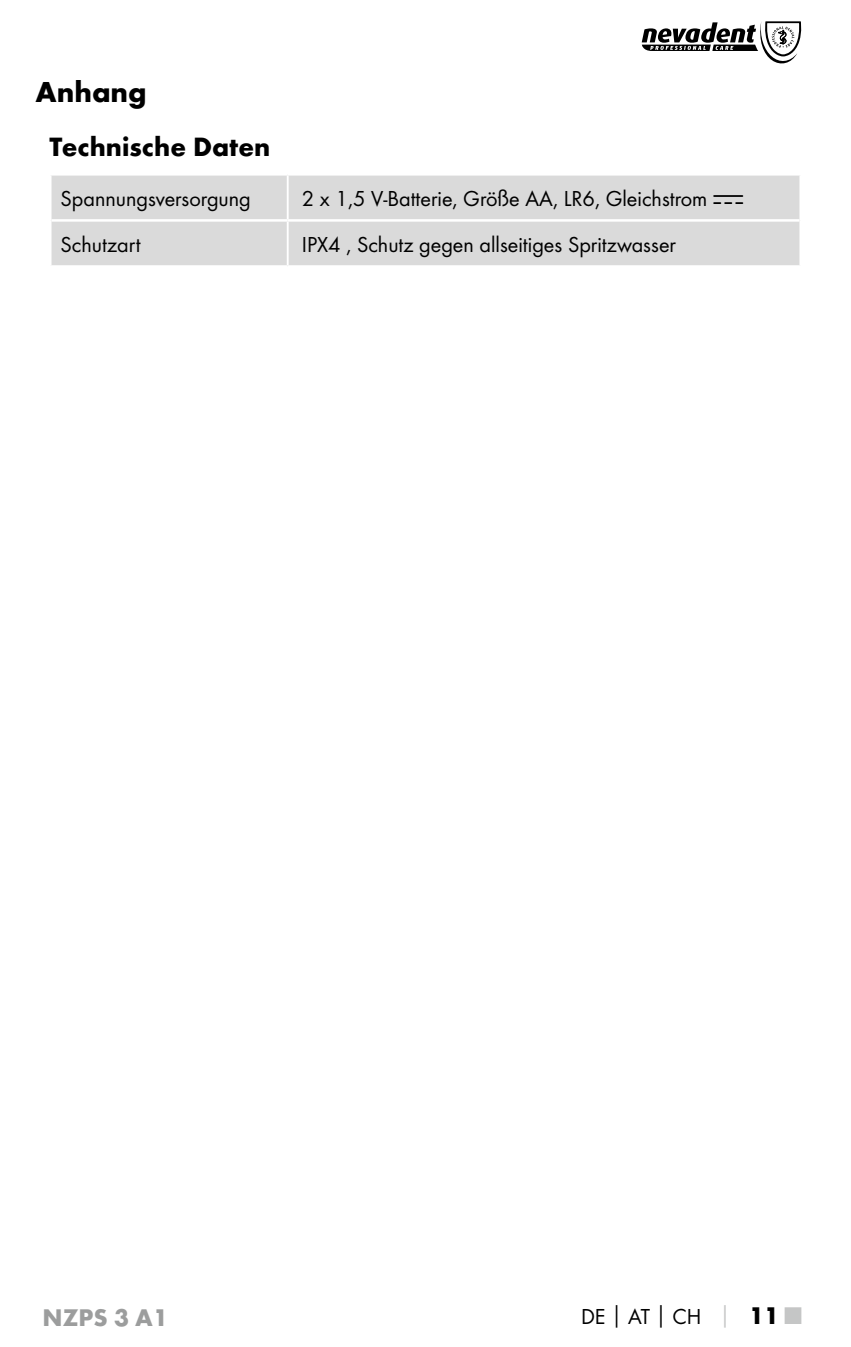
<style>
.page{position:relative;width:851px;height:1347px;background:#fff}
.page>*{position:absolute;margin:0;border:0;box-sizing:border-box;transform-origin:0 0}
.t1{font:700 30px "Futura";color:#000}
.t2{font:700 27.5px "Futura";color:#000}
.t3{font:700 25px "Futura";color:#9c9d9d}
.t4{font:22.5px "Futura Boo";color:#000}
.s1{font-family:"Futura";font-weight:700}
.s2{font-family:"Futura";font-weight:700;color:#c5c6c6}
.s3{font-family:"Futura";font-weight:700;font-size:25px}
.s4{font-family:"Futura";font-weight:700;font-size:25px;color:#c5c6c6}
</style>
<div class="page">
<svg style="left:641px;top:21px;width:160px;height:42px"></svg>
<div style="left:51px;top:176px;width:748px;height:89px;background:#dadada"></div>
<hr style="left:287px;top:176px;width:1px;height:43px;background:#fff">
<hr style="left:287px;top:222px;width:1px;height:43px;background:#fff">
<hr style="left:51px;top:219px;width:237px;height:3px;background:#fff">
<hr style="left:288px;top:219px;width:511px;height:3px;background:#fff">
<hr style="left:714px;top:195px;width:28px;height:2px;background:#000">
<svg style="left:714px;top:202px;width:28px;height:2px"></svg>
<h1 class="t1" style="left:35px;top:73px;width:113px">Anhang</h1>
<p class="t2" style="left:50px;top:130px;width:222px">Technische Daten</p>
<p class="t4" style="left:61px;top:185px;width:192px">Spannungsversorgung</p>
<p class="t4" style="left:302px;top:185px;width:407px">2 x 1,5 V-Batterie, Größe AA, LR6, Gleichstrom</p>
<p class="t4" style="left:61px;top:231px;width:81px">Schutzart</p>
<p class="t4" style="left:302px;top:231px;width:375px">IPX4 ‚ Schutz gegen allseitiges Spritzwasser</p>
<p class="t3" style="left:43px;top:1301px;width:127px">NZPS 3 A1</p>
<p class="t4" style="left:581px;top:1303px;width:222px">DE<span class="s1">│</span>AT<span class="s1">│</span>CH <span class="s2">│</span> <span class="s3">11</span> <span class="s4">■</span></p>
</div>
